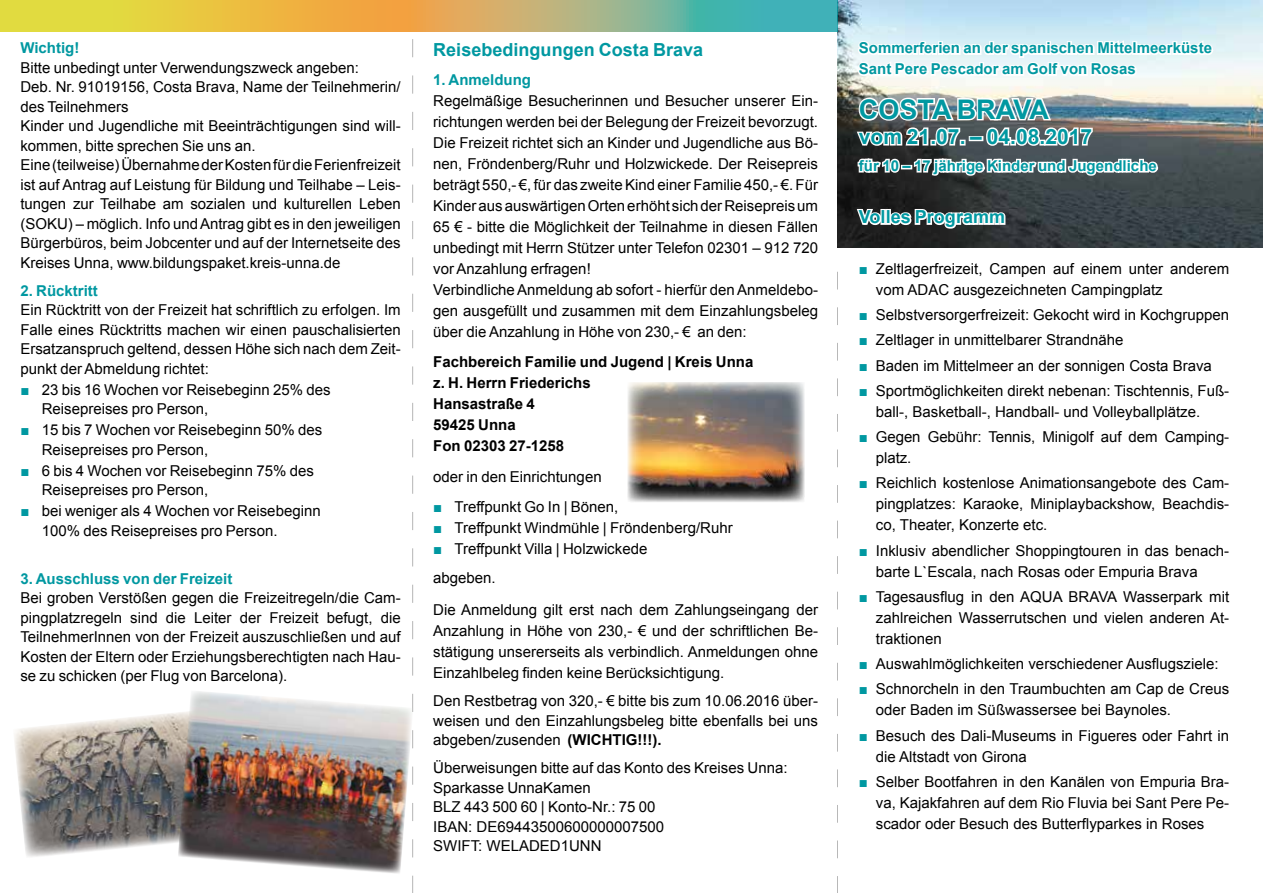
<style>
.page{position:relative;width:1263px;height:893px;background:#fff}
.page>*{position:absolute;margin:0;border:0;box-sizing:border-box;transform-origin:0 0}
.t1{font:700 27px "Arial";color:#0098a1}
.t2{font:700 21px "Arial";color:#0098a1}
.t3{font:700 18px "Arial";color:#0098a1}
.t4{font:15px/19.5px "Arial";color:#000}
.t5{font:700 15px/21px "Arial";color:#0098a1}
.t6{font:700 15px/21px "Arial";color:#000}
.s1{color:#0098a1}
.s2{font-weight:700}
</style>
<div class="page">
<img style="left:14px;top:713px;width:164px;height:144px">
<img style="left:838px;top:0;width:425px;height:248px">
<svg style="left:855px;top:199px;width:152px;height:32px"></svg>
<svg style="left:0;top:0;width:838px;height:32px;background:#bbb967"></svg>
<svg style="left:412px;top:39px;width:1px;height:854px"></svg>
<svg style="left:837px;top:272px;width:1px;height:621px"></svg>
<img style="left:628px;top:382px;width:176px;height:120px">
<svg style="left:856px;top:21px;width:359px;height:61px"></svg>
<img style="left:854px;top:95px;width:306px;height:83px">
<img style="left:178px;top:690px;width:235px;height:185px">
<p class="t5" style="left:20px;top:38px;width:61px">Wichtig!</p>
<p class="t4" style="left:20px;top:58px;width:382px">Bitte unbedingt unter Verwendungszweck angeben:<br>Deb. Nr. 91019156, Costa Brava, Name der Teilnehmerin/ des Teilnehmers<br>Kinder und Jugendliche mit Beeinträchtigungen sind will&shy;kommen, bitte sprechen Sie uns an.<br>Eine (teilweise) Übernahme der Kosten für die Ferienfreizeit ist auf Antrag auf Leistung für Bildung und Teilhabe – Leis&shy;tungen zur Teilhabe am sozialen und kulturellen Leben (SOKU) – möglich. Info und Antrag gibt es in den jeweiligen Bürgerbüros, beim Jobcenter und auf der Internetseite des Kreises Unna, www.bildungspaket.kreis-unna.de</p>
<p class="t5" style="left:20px;top:281px;width:79px">2. Rücktritt</p>
<p class="t4" style="left:20px;top:301px;width:382px;text-align:justify">Ein Rücktritt von der Freizeit hat schriftlich zu erfolgen. Im Falle eines Rücktritts machen wir einen pauschalisierten Ersatzanspruch geltend, dessen Höhe sich nach dem Zeit&shy;punkt der Abmeldung richtet:</p>
<p class="t4" style="left:42px;top:380px;width:291px;text-indent:-21px"><span class="s1">■</span> 23 bis 16 Wochen vor Reisebeginn 25% des<br>Reisepreises pro Person,</p>
<p class="t4" style="left:42px;top:421px;width:282px;text-indent:-21px"><span class="s1">■</span> 15 bis 7 Wochen vor Reisebeginn 50% des<br>Reisepreises pro Person,</p>
<p class="t4" style="left:42px;top:461px;width:274px;text-indent:-21px"><span class="s1">■</span> 6 bis 4 Wochen vor Reisebeginn 75% des<br>Reisepreises pro Person,</p>
<p class="t4" style="left:42px;top:502px;width:281px;text-indent:-21px"><span class="s1">■</span> bei weniger als 4 Wochen vor Reisebeginn<br>100% des Reisepreises pro Person.</p>
<p class="t5" style="left:20px;top:568px;width:214px">3. Ausschluss von der Freizeit</p>
<p class="t4" style="left:20px;top:588px;width:382px;text-align:justify">Bei groben Verstößen gegen die Freizeitregeln/die Cam&shy;pingplatzregeln sind die Leiter der Freizeit befugt, die TeilnehmerInnen von der Freizeit auszuschließen und auf Kosten der Eltern oder Erziehungsberechtigten nach Hau&shy;se zu schicken (per Flug von Barcelona).</p>
<p class="t3" style="left:433px;top:37px;width:272px">Reisebedingungen Costa Brava</p>
<p class="t5" style="left:433px;top:70px;width:99px">1. Anmeldung</p>
<p class="t4" style="left:433px;top:91px;width:386px;line-height:21px">Regelmäßige Besucherinnen und Besucher unserer Ein&shy;richtungen werden bei der Belegung der Freizeit bevorzugt.<br>Die Freizeit richtet sich an Kinder und Jugendliche aus Bö&shy;nen, Fröndenberg/Ruhr und Holzwickede. Der Reisepreis beträgt 550,- €, für das zweite Kind einer Familie 450,- €. Für Kinder aus auswärtigen Orten erhöht sich der Reisepreis um 65 € - bitte die Möglichkeit der Teilnahme in diesen Fällen unbedingt mit Herrn Stützer unter Telefon 02301 – 912 720 vor Anzahlung erfragen!<br>Verbindliche Anmeldung ab sofort - hierfür den Anmeldebo&shy;gen ausgefüllt und zusammen mit dem Einzahlungsbeleg über die Anzahlung in Höhe von 230,- € an den:</p>
<p class="t6" style="left:433px;top:351px;width:322px">Fachbereich Familie und Jugend | Kreis Unna z. H. Herrn Friederichs<br>Hansastraße 4<br>59425 Unna<br>Fon 02303 27-1258</p>
<p class="t4" style="left:433px;top:467px;width:170px">oder in den Einrichtungen</p>
<p class="t4" style="left:433px;top:497px;width:187px"><span class="s1">■</span> Treffpunkt Go In | Bönen,</p>
<p class="t4" style="left:433px;top:518px;width:301px"><span class="s1">■</span> Treffpunkt Windmühle | Fröndenberg/Ruhr</p>
<p class="t4" style="left:433px;top:534px;width:216px;line-height:29.5px"><span class="s1">■</span> Treffpunkt Villa | Holzwickede abgeben.</p>
<p class="t4" style="left:433px;top:600px;width:386px;line-height:21px;text-align:justify">Die Anmeldung gilt erst nach dem Zahlungseingang der Anzahlung in Höhe von 230,- € und der schriftlichen Be&shy;stätigung unsererseits als verbindlich. Anmeldungen ohne Einzahlbeleg finden keine Berücksichtigung.</p>
<p class="t4" style="left:433px;top:692px;width:386px;text-align:justify">Den Restbetrag von 320,- € bitte bis zum 10.06.2016 über&shy;weisen und den Einzahlungsbeleg bitte ebenfalls bei uns abgeben/zusenden <span class="s2">(WICHTIG!!!).</span></p>
<p class="t4" style="left:433px;top:759px;width:356px">Überweisungen bitte auf das Konto des Kreises Unna:<br>Sparkasse UnnaKamen<br>BLZ 443 500 60 | Konto-Nr.: 75 00<br>IBAN: DE69443500600000007500<br>SWIFT: WELADED1UNN</p>
<p class="t5" style="left:859px;top:38px;width:355px">Sommerferien an der spanischen Mittelmeerküste<br>Sant Pere Pescador am Golf von Rosas</p>
<h1 class="t1" style="left:859px;top:91px;width:192px">COSTA BRAVA</h1>
<h2 class="t2" style="left:859px;top:123px;width:235px">vom 21.07. – 04.08.2017</h2>
<p class="t5" style="left:859px;top:156px;width:299px">für 10 – 17 jährige Kinder und Jugendliche</p>
<p class="t3" style="left:859px;top:205px;width:148px">Volles Programm</p>
<p class="t4" style="left:876px;top:258px;width:355px;line-height:21px;text-indent:-17px"><span class="s1">■</span> Zeltlagerfreizeit, Campen auf einem unter anderem vom ADAC ausgezeichneten Campingplatz</p>
<p class="t4" style="left:859px;top:305px;width:372px"><span class="s1">■</span> Selbstversorgerfreizeit: Gekocht wird in Kochgruppen</p>
<p class="t4" style="left:859px;top:330px;width:266px"><span class="s1">■</span> Zeltlager in unmittelbarer Strandnähe</p>
<p class="t4" style="left:859px;top:356px;width:354px"><span class="s1">■</span> Baden im Mittelmeer an der sonnigen Costa Brava</p>
<p class="t4" style="left:876px;top:380px;width:355px;line-height:21px;text-indent:-17px"><span class="s1">■</span> Sportmöglichkeiten direkt nebenan: Tischtennis, Fuß&shy;ball-, Basketball-, Handball- und Volleyballplätze.</p>
<p class="t4" style="left:876px;top:426px;width:355px;line-height:21px;text-indent:-17px"><span class="s1">■</span> Gegen Gebühr: Tennis, Minigolf auf dem Camping&shy;platz.</p>
<p class="t4" style="left:876px;top:473px;width:355px;line-height:21px;text-align:justify;text-indent:-17px"><span class="s1">■</span> Reichlich kostenlose Animationsangebote des Cam&shy;pingplatzes: Karaoke, Miniplaybackshow, Beachdis&shy;co, Theater, Konzerte etc.</p>
<p class="t4" style="left:876px;top:540px;width:355px;line-height:21px;text-indent:-17px"><span class="s1">■</span> Inklusiv abendlicher Shoppingtouren in das benach&shy;barte L`Escala, nach Rosas oder Empuria Brava</p>
<p class="t4" style="left:876px;top:586px;width:355px;line-height:21px;text-align:justify;text-indent:-17px"><span class="s1">■</span> Tagesausflug in den AQUA BRAVA Wasserpark mit zahlreichen Wasserrutschen und vielen anderen At&shy;traktionen</p>
<p class="t4" style="left:859px;top:654px;width:361px"><span class="s1">■</span> Auswahlmöglichkeiten verschiedener Ausflugsziele:</p>
<p class="t4" style="left:876px;top:679px;width:355px;line-height:21px;text-indent:-17px"><span class="s1">■</span> Schnorcheln in den Traumbuchten am Cap de Creus oder Baden im Süßwassersee bei Baynoles.</p>
<p class="t4" style="left:876px;top:725px;width:355px;line-height:21px;text-indent:-17px"><span class="s1">■</span> Besuch des Dali-Museums in Figueres oder Fahrt in die Altstadt von Girona</p>
<p class="t4" style="left:876px;top:771px;width:355px;line-height:21px;text-align:justify;text-indent:-17px"><span class="s1">■</span> Selber Bootfahren in den Kanälen von Empuria Bra&shy;va, Kajakfahren auf dem Rio Fluvia bei Sant Pere Pe&shy;scador oder Besuch des Butterflyparkes in Roses</p>
</div>
